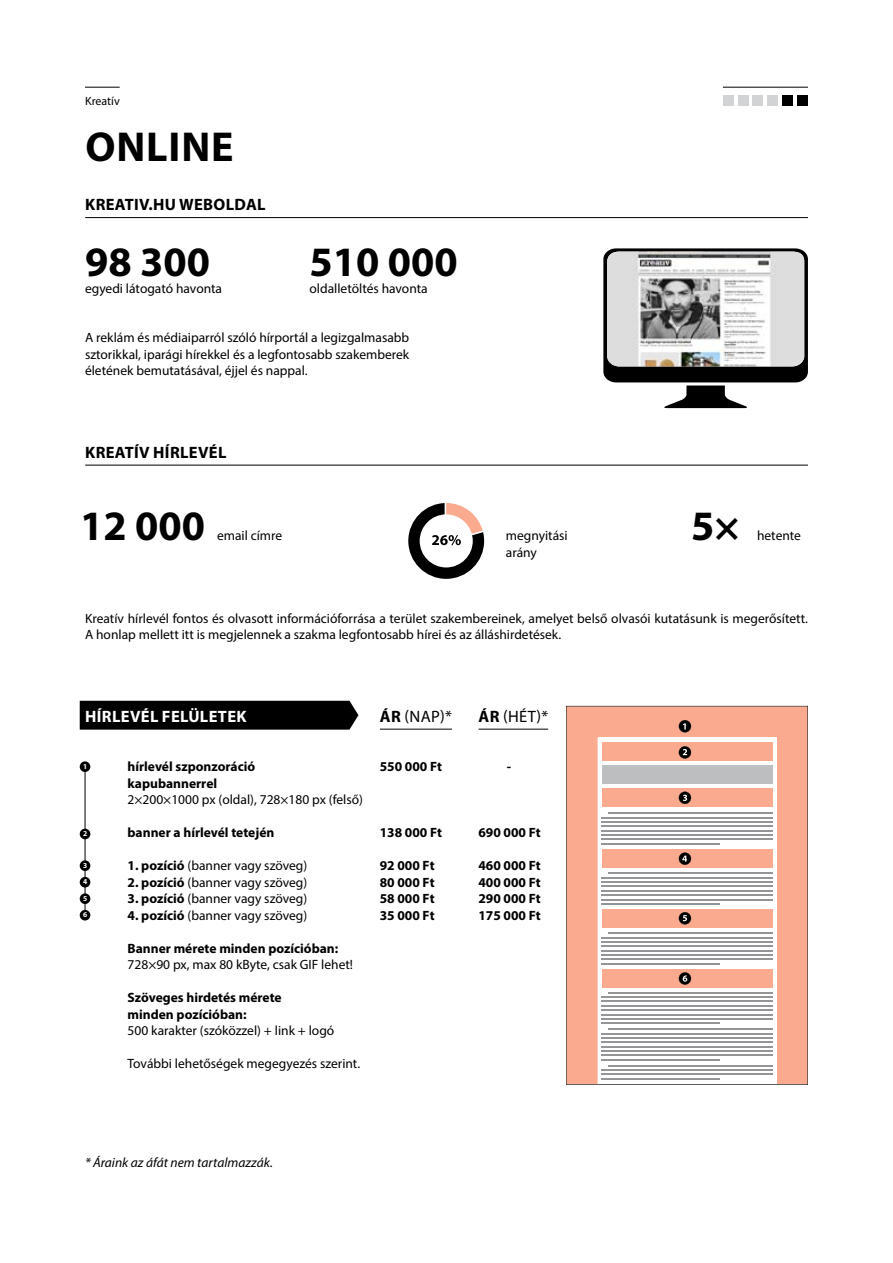
<style>
.page{position:relative;width:893px;height:1263px;background:#fff}
.page>*{position:absolute;margin:0;border:0;box-sizing:border-box;transform-origin:0 0}
.t1{font:700 42px "Myriad Pro";color:#000}
.t2{font:700 16.5px "Myriad Pro";letter-spacing:.02em;color:#000}
.t3{font:700 16.5px "Myriad Pro";color:#fff}
.t4{font:16.5px "Myriad Pro";letter-spacing:.02em;color:#000}
.t5{font:13.5px/16.5px "Myriad Pro";color:#000}
.t6{font:700 13.5px/16.5px "Myriad Pro";color:#000}
.t7{font:italic 13.5px "Myriad Pro";color:#000}
.t8{font:12px "Myriad Pro";color:#000}
.t9{font:700 7.5px "Myriad Pro";color:#fff}
.s1{font-weight:700}
</style>
<div class="page">
<div style="left:797px;top:96px;width:11px;height:10px;background:#000"></div>
<div style="left:767px;top:96px;width:11px;height:10px;background:#d1d3d4"></div>
<div style="left:753px;top:96px;width:10px;height:10px;background:#d1d3d4"></div>
<div style="left:738px;top:96px;width:10px;height:10px;background:#d1d3d4"></div>
<div style="left:723px;top:96px;width:10px;height:10px;background:#d1d3d4"></div>
<hr style="left:723px;top:87px;width:85px;height:1px;background:#000">
<hr style="left:85px;top:87px;width:35px;height:1px;background:#000">
<div style="left:782px;top:96px;width:11px;height:10px;background:#000"></div>
<div style="left:566px;top:706px;width:241px;height:378px;background:#f9aa8f"></div>
<svg style="left:598px;top:738px;width:178px;height:346px"></svg>
<div style="left:602px;top:788px;width:170px;height:19px;background:#f9aa8f"></div>
<div style="left:602px;top:743px;width:170px;height:18px;background:#f9aa8f"></div>
<div style="left:602px;top:765px;width:170px;height:19px;background:#bcbec0"></div>
<hr style="left:608px;top:812px;width:164px;height:2px;background:#939598">
<hr style="left:601px;top:817px;width:171px;height:1px;background:#939598">
<hr style="left:601px;top:821px;width:171px;height:2px;background:#939598">
<hr style="left:601px;top:825px;width:171px;height:2px;background:#939598">
<hr style="left:601px;top:843px;width:119px;height:1px;background:#939598">
<hr style="left:601px;top:830px;width:171px;height:1px;background:#939598">
<hr style="left:601px;top:834px;width:171px;height:2px;background:#939598">
<hr style="left:601px;top:839px;width:171px;height:1px;background:#939598">
<div style="left:602px;top:849px;width:170px;height:18px;background:#f9aa8f"></div>
<hr style="left:608px;top:873px;width:164px;height:1px;background:#939598">
<hr style="left:601px;top:877px;width:171px;height:1px;background:#939598">
<hr style="left:601px;top:881px;width:171px;height:2px;background:#939598">
<hr style="left:601px;top:886px;width:171px;height:1px;background:#939598">
<hr style="left:601px;top:903px;width:119px;height:1px;background:#939598">
<hr style="left:601px;top:890px;width:171px;height:1px;background:#939598">
<hr style="left:601px;top:894px;width:171px;height:2px;background:#939598">
<hr style="left:601px;top:899px;width:171px;height:1px;background:#939598">
<div style="left:602px;top:909px;width:170px;height:18px;background:#f9aa8f"></div>
<hr style="left:608px;top:932px;width:164px;height:2px;background:#939598">
<hr style="left:601px;top:937px;width:171px;height:1px;background:#939598">
<hr style="left:601px;top:941px;width:171px;height:2px;background:#939598">
<hr style="left:601px;top:945px;width:171px;height:2px;background:#939598">
<hr style="left:601px;top:963px;width:119px;height:1px;background:#939598">
<hr style="left:601px;top:950px;width:171px;height:1px;background:#939598">
<hr style="left:601px;top:954px;width:171px;height:2px;background:#939598">
<hr style="left:601px;top:959px;width:171px;height:1px;background:#939598">
<hr style="left:608px;top:992px;width:164px;height:1px;background:#939598">
<hr style="left:601px;top:996px;width:171px;height:2px;background:#939598">
<hr style="left:601px;top:1001px;width:171px;height:1px;background:#939598">
<hr style="left:601px;top:1005px;width:171px;height:1px;background:#939598">
<hr style="left:601px;top:1023px;width:119px;height:1px;background:#939598">
<hr style="left:601px;top:1009px;width:171px;height:2px;background:#939598">
<hr style="left:601px;top:1014px;width:171px;height:1px;background:#939598">
<hr style="left:601px;top:1018px;width:171px;height:2px;background:#939598">
<hr style="left:608px;top:1028px;width:164px;height:2px;background:#939598">
<hr style="left:601px;top:1033px;width:171px;height:1px;background:#939598">
<hr style="left:601px;top:1037px;width:171px;height:2px;background:#939598">
<hr style="left:601px;top:1041px;width:171px;height:2px;background:#939598">
<hr style="left:601px;top:1059px;width:119px;height:1px;background:#939598">
<hr style="left:601px;top:1046px;width:171px;height:1px;background:#939598">
<hr style="left:601px;top:1050px;width:171px;height:2px;background:#939598">
<hr style="left:601px;top:1055px;width:171px;height:1px;background:#939598">
<hr style="left:608px;top:1065px;width:164px;height:1px;background:#939598">
<hr style="left:601px;top:1069px;width:171px;height:1px;background:#939598">
<hr style="left:601px;top:1073px;width:171px;height:2px;background:#939598">
<hr style="left:601px;top:1078px;width:118px;height:1px;background:#939598">
<div style="left:602px;top:969px;width:170px;height:18px;background:#f9aa8f"></div>
<svg style="left:679px;top:746px;width:12px;height:13px"></svg>
<svg style="left:679px;top:720px;width:12px;height:12px"></svg>
<svg style="left:679px;top:791px;width:12px;height:13px"></svg>
<svg style="left:679px;top:852px;width:12px;height:13px"></svg>
<svg style="left:679px;top:912px;width:12px;height:12px"></svg>
<svg style="left:679px;top:972px;width:12px;height:13px"></svg>
<hr style="left:85px;top:217px;width:723px;height:1px;background:#000">
<svg style="left:603px;top:248px;width:205px;height:160px"></svg>
<hr style="left:85px;top:465px;width:723px;height:1px;background:#000">
<svg style="left:408px;top:503px;width:77px;height:76px"></svg>
<hr style="left:85px;top:767px;width:1px;height:148px;background:#000">
<hr style="left:380px;top:729px;width:72px;height:1px;background:#000">
<hr style="left:479px;top:729px;width:69px;height:1px;background:#000">
<div style="left:80px;top:761px;width:10px;height:11px;background:#000;border-radius:50%"></div>
<div style="left:80px;top:829px;width:10px;height:10px;background:#000;border-radius:50%"></div>
<div style="left:80px;top:860px;width:10px;height:11px;background:#000;border-radius:50%"></div>
<div style="left:80px;top:877px;width:10px;height:10px;background:#000;border-radius:50%"></div>
<div style="left:80px;top:893px;width:10px;height:11px;background:#000;border-radius:50%"></div>
<div style="left:80px;top:910px;width:10px;height:10px;background:#000;border-radius:50%"></div>
<div style="left:80px;top:701px;width:278px;height:29px;background:#000"></div>
<p class="t8" style="left:85px;top:93px;width:36px">Kreatív</p>
<h1 class="t1" style="left:85px;top:119px;width:150px">online</h1>
<p class="t2" style="left:85px;top:194px;width:177px">kreativ.hu WEBOLDAL</p>
<h1 class="t1" style="left:85px;top:235px;width:127px">98 300</h1>
<h1 class="t1" style="left:309px;top:235px;width:150px">510 000</h1>
<p class="t5" style="left:85px;top:280px;width:139px">egyedi látogató havonta</p>
<p class="t5" style="left:309px;top:280px;width:120px">oldalletöltés havonta</p>
<p class="t5" style="left:85px;top:329px;width:326px;text-align:justify">A reklám és médiaiparról szóló hírportál a legizgalmasabb sztorikkal, iparági hírekkel és a legfontosabb szakemberek életének bemutatásával, éjjel és nappal.</p>
<p class="t2" style="left:85px;top:441px;width:79px">kreatív HÍRLEV</p>
<p class="t2" style="left:209px;top:441px;width:14px">ÉL</p>
<h1 class="t1" style="left:80px;top:499px;width:127px">12 000</h1>
<p class="t5" style="left:217px;top:527px;width:67px">email címre</p>
<p class="t5" style="left:506px;top:527px;width:63px">megnyitási arány</p>
<h1 class="t1" style="left:691px;top:499px;width:50px">5×</h1>
<p class="t5" style="left:757px;top:527px;width:45px">hetente</p>
<p class="t5" style="left:85px;top:610px;width:724px">Kreatív hírlevél fontos és olvasott információforrása a terület szakembereinek, amelyet belső olvasói kutatásunk is megerősített.<br>A honlap mellett itt is megjelennek a szakma legfontosabb hírei és az álláshirdetések.</p>
<p class="t3" style="left:85px;top:705px;width:11px">HÍRLEV</p>
<p class="t3" style="left:141px;top:705px;width:70px">ÉL FELÜLETEK</p>
<p class="t9" style="left:83px;top:761px;width:6px">1</p>
<p class="t9" style="left:83px;top:829px;width:6px">2</p>
<p class="t9" style="left:83px;top:860px;width:6px">3</p>
<p class="t9" style="left:83px;top:877px;width:6px">4</p>
<p class="t9" style="left:83px;top:893px;width:6px">5</p>
<p class="t9" style="left:83px;top:910px;width:6px">6</p>
<p class="t6" style="left:128px;top:758px;width:129px">hírlevél szponzoráció kapubannerrel</p>
<p class="t5" style="left:128px;top:791px;width:237px">2×200×1000 px (oldal), 728×180 px (felső)</p>
<p class="t6" style="left:128px;top:824px;width:148px">banner a hírlevél tetején</p>
<p class="t5" style="left:128px;top:857px;width:181px"><span class="s1">1. pozíció</span> (banner vagy szöveg)</p>
<p class="t5" style="left:128px;top:874px;width:181px"><span class="s1">2. pozíció</span> (banner vagy szöveg)</p>
<p class="t5" style="left:128px;top:890px;width:181px"><span class="s1">3. pozíció</span> (banner vagy szöveg)</p>
<p class="t5" style="left:128px;top:907px;width:181px"><span class="s1">4. pozíció</span> (banner vagy szöveg)</p>
<p class="t6" style="left:128px;top:939px;width:212px">Banner mérete minden pozícióban:</p>
<p class="t5" style="left:128px;top:956px;width:227px">728×90 px, max 80 kByte, csak GIF lehet!</p>
<p class="t6" style="left:128px;top:989px;width:156px">Szöveges hirdetés mérete minden pozícióban:</p>
<p class="t5" style="left:128px;top:1022px;width:208px">500 karakter (szóközzel) + link + logó</p>
<p class="t5" style="left:128px;top:1055px;width:234px">További lehetőségek megegyezés szerint.</p>
<p class="t4" style="left:380px;top:706px;width:74px"><span class="s1">ÁR</span> (NAP)*</p>
<p class="t6" style="left:380px;top:758px;width:64px">550 000 Ft</p>
<p class="t6" style="left:380px;top:824px;width:64px">138 000 Ft</p>
<p class="t6" style="left:380px;top:857px;width:56px;text-align:justify">92 000 Ft 80 000 Ft 58 000 Ft 35 000 Ft</p>
<p class="t4" style="left:479px;top:706px;width:71px"><span class="s1">ÁR</span> (HÉT)*</p>
<p class="t6" style="left:507px;top:758px;width:6px">-</p>
<p class="t6" style="left:478px;top:824px;width:64px">690 000 Ft</p>
<p class="t6" style="left:478px;top:857px;width:64px;text-align:justify">460 000 Ft 400 000 Ft 290 000 Ft 175 000 Ft</p>
<p class="t7" style="left:85px;top:1154px;width:189px">* Áraink az áfát nem tartalmazzák.</p>
</div>
